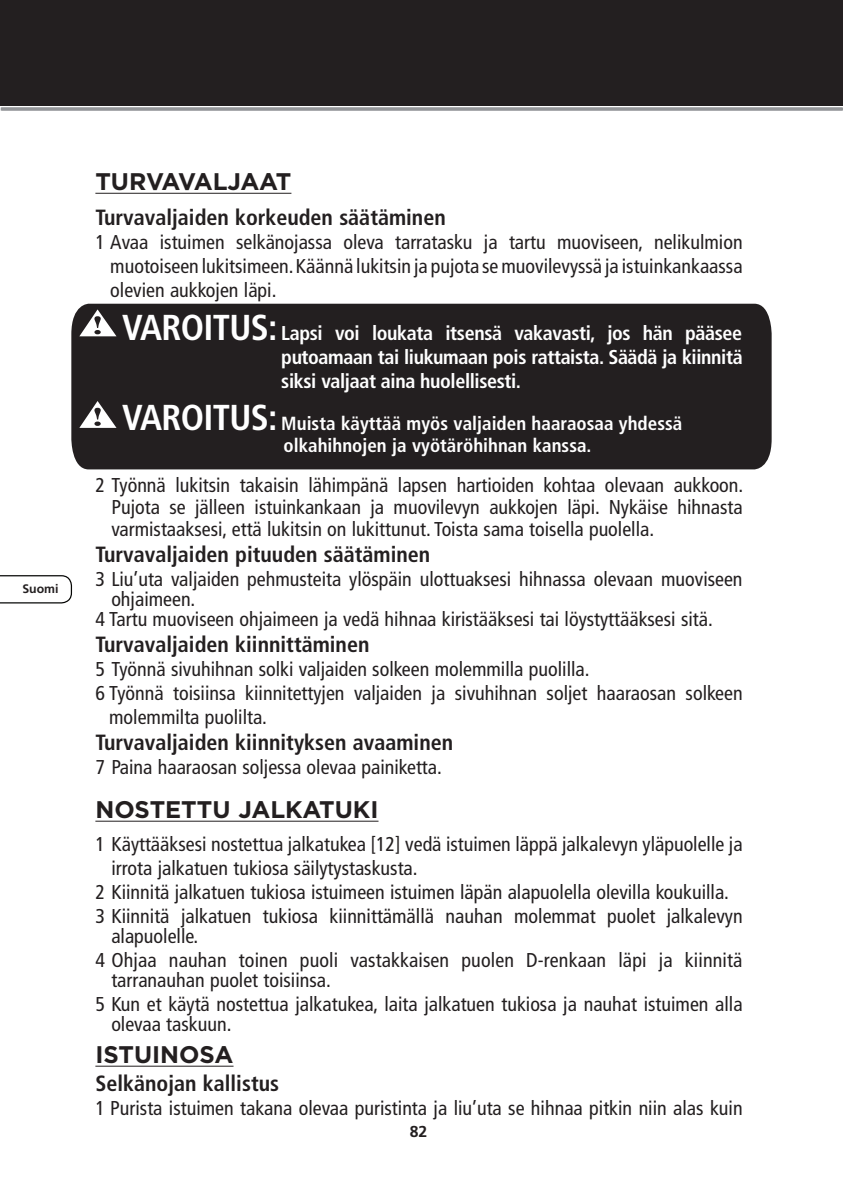
<style>
.page{position:relative;width:843px;height:1196px;background:#fff}
.page>*{position:absolute;margin:0;border:0;box-sizing:border-box;transform-origin:0 0}
.t1{font:700 24px "Gotham";color:#231f20}
.t2{font:700 condensed 22px "Frutiger";color:#231f20}
.t3{font:condensed 20px/24px "Frutiger";color:#231f20;text-align:justify}
.t4{font:700 condensed 20px/24px "Frutiger";letter-spacing:-.02em;color:#fff;text-align:justify}
.t5{font:700 condensed 19px/21.8px "Frutiger";color:#fff}
.t6{font:700 15.8px "Frutiger";color:#231f20}
.t7{font:700 12.4px "Frutiger";color:#231f20}
.s1{font-size:36px}
</style>
<div class="page">
<hr style="left:1px;top:107px;width:841px;height:3px;background:#939598">
<div style="left:0;top:0;width:842px;height:105px;background:#231f20"></div>
<svg style="left:0;top:575px;width:72px;height:28px"></svg>
<div style="left:71px;top:304px;width:700px;height:165px;background:#231f20"></div>
<svg style="left:79px;top:309px;width:37px;height:27px"></svg>
<svg style="left:79px;top:401px;width:37px;height:27px"></svg>
<hr style="left:95px;top:193px;width:196px;height:1px;background:#231f20">
<hr style="left:95px;top:820px;width:283px;height:1px;background:#231f20">
<hr style="left:95px;top:1065px;width:138px;height:1px;background:#231f20">
<p class="t7" style="left:22px;top:581px;width:38px">Suomi</p>
<p class="t1" style="left:95px;top:168px;width:51px">TURVAVA</p>
<p class="t1" style="left:213px;top:168px;width:32px">LJAAT</p>
<p class="t2" style="left:95px;top:204px;width:352px">Turvavaljaiden korkeuden säätäminen</p>
<p class="t3" style="left:110px;top:230px;width:633px;text-indent:-15px">1 Avaa istuimen selkänojassa oleva tarratasku ja tartu muoviseen, nelikulmion muotoiseen lukitsimeen. Käännä lukitsin ja pujota se muovilevyssä ja istuinkankaassa olevien aukkojen läpi.</p>
<p class="t4" style="left:281px;top:321px;width:463px;text-indent:-159px"><span class="s1">VAROITUS:</span> Lapsi voi loukata itsensä vakavasti, jos hän pääsee putoamaan tai liukumaan pois rattaista. Säädä ja kiinnitä siksi valjaat aina huolellisesti.</p>
<p class="t5" style="left:283px;top:412px;width:400px;text-indent:-161px"><span class="s1">VAROITUS:</span> Muista käyttää myös valjaiden haaraosaa yhdessä olkahihnojen ja vyötäröhihnan kanssa.</p>
<p class="t3" style="left:111px;top:474px;width:633px;line-height:22px;text-indent:-16px">2 Työnnä lukitsin takaisin lähimpänä lapsen hartioiden kohtaa olevaan aukkoon.<br>Pujota se jälleen istuinkankaan ja muovilevyn aukkojen läpi. Nykäise hihnasta varmistaaksesi, että lukitsin on lukittunut. Toista sama toisella puolella.</p>
<p class="t2" style="left:95px;top:541px;width:336px">Turvavaljaiden pituuden säätäminen</p>
<p class="t3" style="left:95px;top:567px;width:648px">3 Liu’uta valjaiden pehmusteita ylöspäin ulottuaksesi hihnassa olevaan muoviseen</p>
<p class="t3" style="left:111px;top:587px;width:86px">ohjaimeen.</p>
<p class="t3" style="left:95px;top:607px;width:619px">4 Tartu muoviseen ohjaimeen ja vedä hihnaa kiristääksesi tai löystyttääksesi sitä.</p>
<p class="t2" style="left:95px;top:631px;width:275px">Turvavaljaiden kiinnittäminen</p>
<p class="t3" style="left:95px;top:657px;width:495px">5 Työnnä sivuhihnan solki valjaiden solkeen molemmilla puolilla.</p>
<p class="t3" style="left:95px;top:681px;width:648px">6 Työnnä toisiinsa kiinnitettyjen valjaiden ja sivuhihnan soljet haaraosan solkeen</p>
<p class="t3" style="left:109px;top:705px;width:159px">molemmilta puolilta.</p>
<p class="t2" style="left:95px;top:729px;width:359px">Turvavaljaiden kiinnityksen avaaminen</p>
<p class="t3" style="left:95px;top:755px;width:348px">7 Paina haaraosan soljessa olevaa painiketta.</p>
<p class="t1" style="left:95px;top:795px;width:284px">NOSTETTU JALKATUKI</p>
<p class="t3" style="left:95px;top:831px;width:648px">1 Käyttääksesi nostettua jalkatukea [12] vedä istuimen läppä jalkalevyn yläpuolelle ja</p>
<p class="t3" style="left:111px;top:855px;width:308px">irrota jalkatuen tukiosa säilytystaskusta.</p>
<p class="t3" style="left:95px;top:879px;width:635px">2 Kiinnitä jalkatuen tukiosa istuimeen istuimen läpän alapuolella olevilla koukuilla.</p>
<p class="t3" style="left:95px;top:903px;width:648px">3 Kiinnitä jalkatuen tukiosa kiinnittämällä nauhan molemmat puolet jalkalevyn</p>
<p class="t3" style="left:95px;top:923px;width:648px;text-indent:16px">alapuolelle.<br>4 Ohjaa nauhan toinen puoli vastakkaisen puolen D-renkaan läpi ja kiinnitä</p>
<p class="t3" style="left:95px;top:967px;width:648px;text-indent:16px">tarranauhan puolet toisiinsa.<br>5 Kun et käytä nostettua jalkatukea, laita jalkatuen tukiosa ja nauhat istuimen alla</p>
<p class="t3" style="left:111px;top:1011px;width:122px">olevaa taskuun.</p>
<p class="t1" style="left:95px;top:1040px;width:140px">ISTUINOSA</p>
<p class="t2" style="left:95px;top:1070px;width:185px">Selkänojan kallistus</p>
<p class="t3" style="left:95px;top:1096px;width:648px">1 Purista istuimen takana olevaa puristinta ja liu’uta se hihnaa pitkin niin alas kuin</p>
<p class="t6" style="left:410px;top:1122px;width:19px">82</p>
</div>
